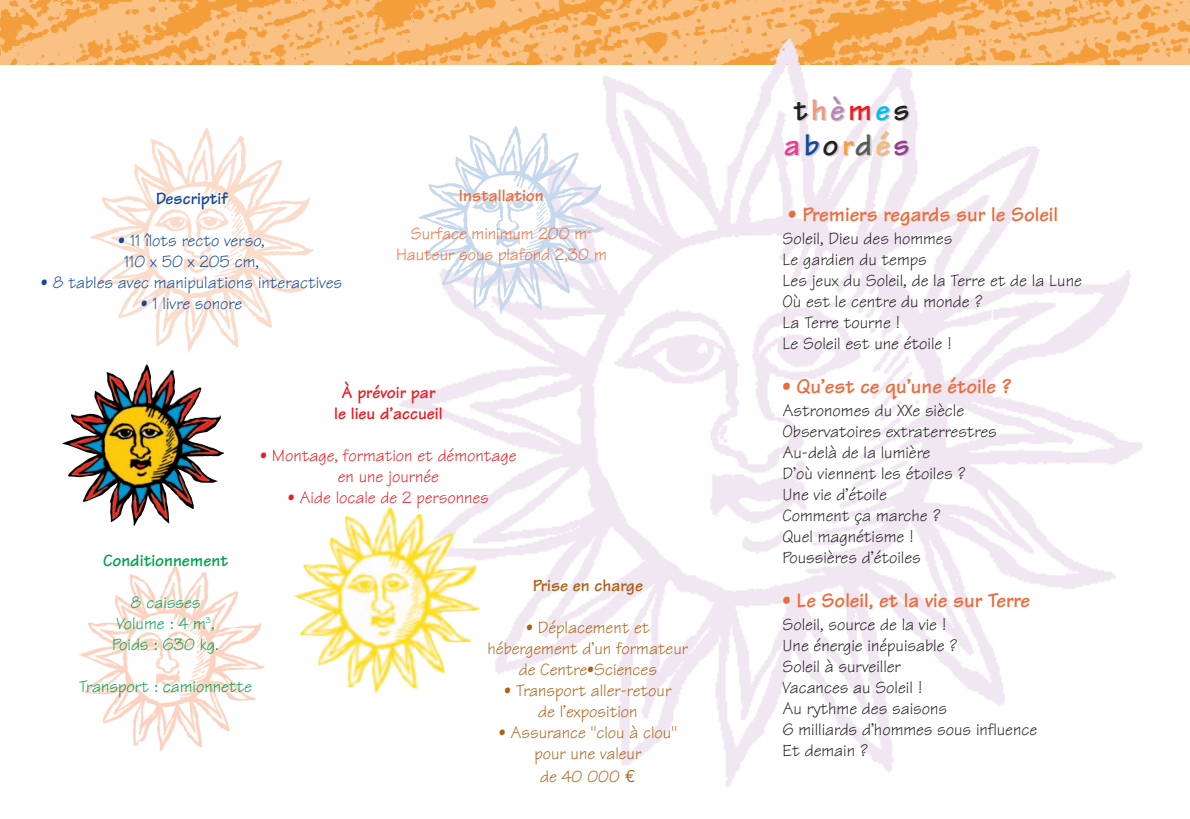
<style>
.page{position:relative;width:1190px;height:819px;background:#fff}
.page>*{position:absolute;margin:0;border:0;box-sizing:border-box;transform-origin:0 0}
.t1{font:700 31.5px/35px "Tekton";letter-spacing:.105em;color:#231f20;text-align:center}
.t2{font:700 21px "Tekton";color:#ed6a3b}
.t3{font:17.5px/21px "Tekton";color:#231f20}
.t4{font:17.5px/21px "Tekton";color:#ac6118;text-align:center}
.t5{font:17.5px/21px "Tekton";color:#13489c;text-align:center}
.t6{font:17.5px/21px "Tekton";color:#e91d23;text-align:center}
.t7{font:17.5px/37.3px "Tekton";color:#ed6a3b;text-align:center}
.t8{font:17.5px/21px "Tekton";color:#00a24e;text-align:center}
.t9{font:700 17.5px/21px "Tekton";color:#e91d23;text-align:center}
.t10{font:700 17.5px "Tekton";color:#00a24e}
.t11{font:700 17.5px "Tekton";color:#ac6118}
.t12{font:700 17.5px "Tekton";color:#13489c}
.s1{font-weight:700}
.s2{font-family:"Euro Mono"}
.s3{color:#f49679}
.s4{color:#ba83b7}
.s5{color:#e91d23}
.s6{color:#00baf1}
.s7{color:#ed3896}
.s8{color:#13489c}
.s9{color:#f39e3a}
.s10{color:#57585a}
.s11{color:#f8b973}
.s12{color:#9a3a93}
</style>
<div class="page">
<img style="left:0;top:0;width:1190px;height:64px">
<img style="left:374px;top:0;width:793px;height:787px">
<img style="left:293px;top:507px;width:187px;height:186px">
<img style="left:79px;top:566px;width:185px;height:185px">
<img style="left:89px;top:127px;width:225px;height:226px">
<img style="left:412px;top:117px;width:191px;height:199px">
<img style="left:62px;top:364px;width:162px;height:162px">
<p class="t12" style="left:156px;top:193px;width:73px">Descriptif</p>
<p class="t5" style="left:118px;top:233px;width:148px">• 11 îlots recto verso,<br>110 x 50 x 205 cm,</p>
<p class="t5" style="left:41px;top:275px;width:303px">• 8 tables avec manipulations interactives</p>
<p class="t5" style="left:141px;top:296px;width:103px">• 1 livre sonore</p>
<p class="t7" style="left:411px;top:180px;width:183px"><span class="s1">Installation<br></span>Surface minimum 200 m<sup>2</sup></p>
<p class="t7" style="left:396px;top:238px;width:212px">Hauteur sous plafond 2,30 m</p>
<p class="t9" style="left:334px;top:384px;width:110px">À prévoir par le lieu d’accueil</p>
<p class="t6" style="left:260px;top:447px;width:258px">• Montage, formation et démontage en une journée</p>
<p class="t6" style="left:288px;top:489px;width:203px">• Aide locale de 2 personnes</p>
<p class="t10" style="left:103px;top:555px;width:127px">Conditionnement</p>
<p class="t8" style="left:112px;top:594px;width:108px">8 caisses<br>Volume : 4 m<sup>3</sup>,<br>Poids : 630 kg.</p>
<p class="t8" style="left:79px;top:678px;width:175px">Transport : camionnette</p>
<p class="t11" style="left:533px;top:579px;width:112px">Prise en charge</p>
<p class="t4" style="left:488px;top:619px;width:202px">• Déplacement et hébergement d’un formateur de Centre•Sciences</p>
<p class="t4" style="left:504px;top:682px;width:169px">• Transport aller-retour de l’exposition</p>
<p class="t4" style="left:499px;top:724px;width:180px">• Assurance "clou à clou" pour une valeur</p>
<p class="t4" style="left:540px;top:768px;width:97px">de 40 000 <span class="s2">€</span></p>
<h1 class="t1" style="left:784px;top:97px;width:127px">t<span class="s3">h</span><span class="s4">è</span><span class="s5">m</span><span class="s6">e</span>s <span class="s7">a</span><span class="s8">b</span>o<span class="s9">r</span><span class="s10">d</span><span class="s11">é</span><span class="s12">s</span></h1>
<p class="t2" style="left:788px;top:207px;width:271px">• Premiers regards sur le Soleil</p>
<p class="t3" style="left:782px;top:230px;width:301px">Soleil, Dieu des hommes<br>Le gardien du temps<br>Les jeux du Soleil, de la Terre et de la Lune<br>Où est le centre du monde ?<br>La Terre tourne !<br>Le Soleil est une étoile !</p>
<p class="t2" style="left:782px;top:379px;width:230px">• Qu’est ce qu’une étoile ?</p>
<p class="t3" style="left:782px;top:403px;width:216px">Astronomes du XXe siècle<br>Observatoires extraterrestres<br>Au-delà de la lumière<br>D’où viennent les étoiles ?<br>Une vie d’étoile<br>Comment ça marche ?<br>Quel magnétisme !<br>Poussières d’étoiles</p>
<p class="t2" style="left:782px;top:594px;width:249px">• Le Soleil, et la vie sur Terre</p>
<p class="t3" style="left:782px;top:617px;width:256px">Soleil, source de la vie !<br>Une énergie inépuisable ?<br>Soleil à surveiller<br>Vacances au Soleil !<br>Au rythme des saisons<br>6 milliards d’hommes sous influence<br>Et demain ?</p>
</div>
